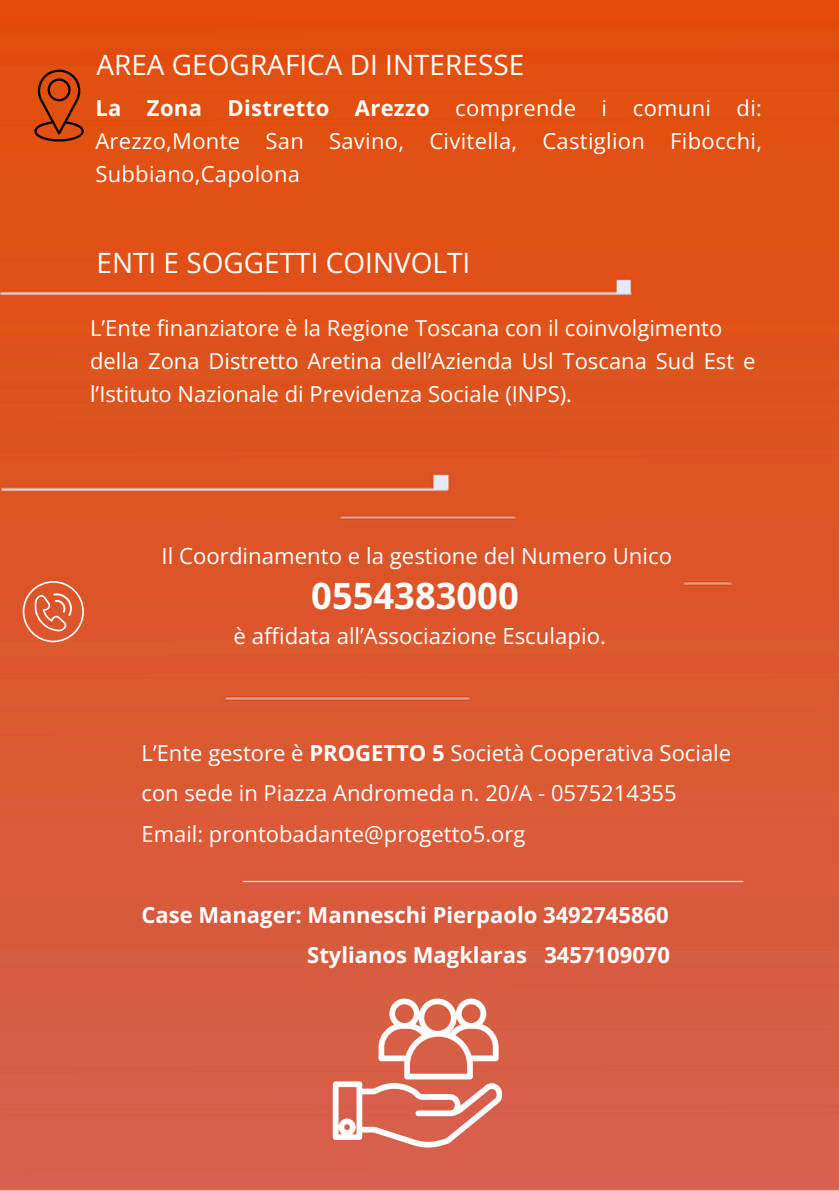
<style>
.page{position:relative;width:839px;height:1191px;background:#fff}
.page>*{position:absolute;margin:0;border:0;box-sizing:border-box;transform-origin:0 0}
.t1{font:700 36.2px "Open Sans";color:#fff}
.t2{font:28px "Open Sans";color:#fff}
.t3{font:22.2px "Open Sans";color:#fff}
.t4{font:22px/33px "Open Sans";color:#fff;text-align:justify}
.t5{font:700 22px/40.4px "Open Sans";color:#fff;text-align:right}
.s1{font-weight:700}
</style>
<div class="page">
<img style="left:0;top:0;width:838px;height:1191px">
<svg style="left:34px;top:67px;width:50px;height:75px;background:#b5400c"></svg>
<svg style="left:23px;top:581px;width:61px;height:61px;background:#e1704c"></svg>
<svg style="left:333px;top:999px;width:170px;height:148px"></svg>
<p class="t2" style="left:96px;top:45px;width:429px">AREA GEOGRAFICA DI INTERESSE</p>
<h1 class="t4" style="left:95px;top:91px;width:668px"><span class="s1">La Zona Distretto Arezzo</span> comprende i comuni di:<br>Arezzo,Monte San Savino, Civitella, Castiglion Fibocchi, Subbiano,Capolona</h1>
<p class="t2" style="left:96px;top:243px;width:375px">ENTI E SOGGETTI COINVOLTI</p>
<p class="t4" style="left:90px;top:311px;width:633px">L’Ente finanziatore è la Regione Toscana con il coinvolgimento</p>
<p class="t4" style="left:90px;top:344px;width:667px">della Zona Distretto Aretina dell’Azienda Usl Toscana Sud Est e l’Istituto Nazionale di Previdenza Sociale (INPS).</p>
<p class="t3" style="left:162px;top:541px;width:512px">Il Coordinamento e la gestione del Numero Unico</p>
<p class="t1" style="left:311px;top:571px;width:209px">0554383000</p>
<p class="t3" style="left:233px;top:620px;width:374px">è affidata all’Associazione Esculapio.</p>
<p class="t4" style="left:141px;top:736px;width:591px">L’Ente gestore è <span class="s1">PROGETTO 5</span> Società Cooperativa Sociale</p>
<p class="t4" style="left:141px;top:776px;width:536px">con sede in Piazza Andromeda n. 20/A - 0575214355</p>
<h1 class="t4" style="left:141px;top:817px;width:385px">Email: prontobadante@progetto5.org</h1>
<p class="t5" style="left:141px;top:894px;width:530px">Case Manager: Manneschi Pierpaolo 3492745860<br>Stylianos Magklaras 3457109070</p>
</div>
